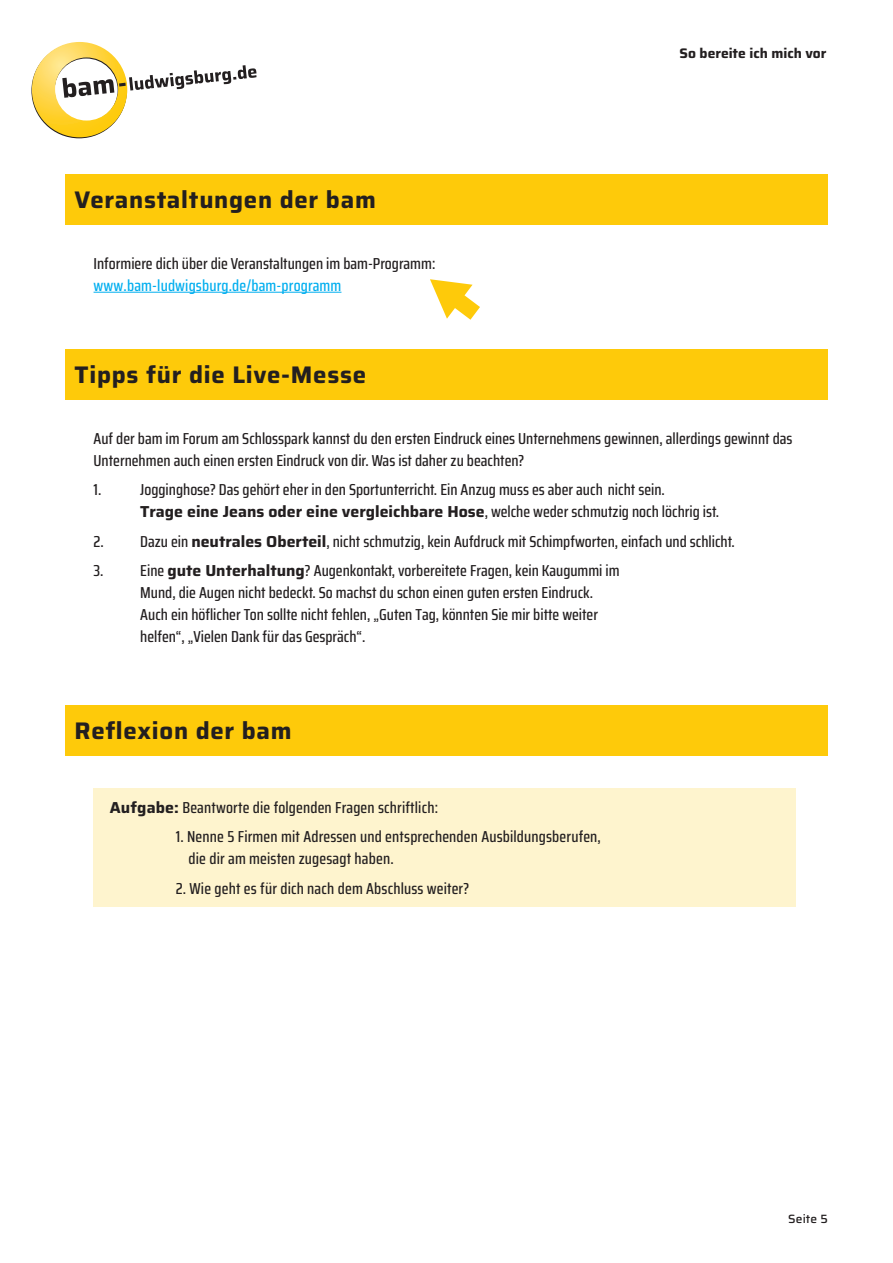
<style>
.page{position:relative;width:893px;height:1263px;background:#fff}
.page>*{position:absolute;margin:0;border:0;box-sizing:border-box;transform-origin:0 0}
.t1{font:700 24px "Saira";letter-spacing:.03em;color:#231f20}
.body{font:500 15.9px/22px "Saira Condensed";color:#231f20}
.t2{font:700 13.8px "Saira";color:#231f20}
.t3{font:500 12px "Saira";letter-spacing:.01em;color:#231f20}
.s1{color:#00aeef}
.s2{font-family:"Saira";font-weight:700}
</style>
<div class="page">
<div style="left:65px;top:174px;width:763px;height:51px;background:#feca0a"></div>
<hr style="left:94px;top:292px;width:247px;height:1px;background:#00aeef">
<svg style="left:31px;top:42px;width:226px;height:96px"></svg>
<div style="left:65px;top:705px;width:763px;height:51px;background:#feca0a"></div>
<div style="left:94px;top:787px;width:702px;height:119px;background:#fef4ce"></div>
<svg style="left:430px;top:279px;width:50px;height:41px"></svg>
<div style="left:65px;top:349px;width:763px;height:51px;background:#feca0a"></div>
<p class="t1" style="left:75px;top:180px;width:303px">Veranstaltungen der bam</p>
<p class="body" style="left:94px;top:252px;width:343px">Informiere dich über die Veranstaltungen im bam-Programm: <span class="s1">www.bam-ludwigsburg.de/bam-programm</span></p>
<p class="t1" style="left:75px;top:355px;width:293px">Tipps für die Live-Messe</p>
<p class="t2" style="left:680px;top:42px;width:148px">So bereite ich mich vor</p>
<p class="body" style="left:94px;top:427px;width:701px">Auf der bam im Forum am Schlosspark kannst du den ersten Eindruck eines Unternehmens gewinnen, allerdings gewinnt das<br>Unternehmen auch einen ersten Eindruck von dir. Was ist daher zu beachten?</p>
<p class="body" style="left:94px;top:478px;width:9px">1.</p>
<p class="body" style="left:140px;top:478px;width:580px">Jogginghose? Das gehört eher in den Sportunterricht. Ein Anzug muss es aber auch nicht sein.<br><span class="s2">Trage eine Jeans oder eine vergleichbare Hose</span>, welche weder schmutzig noch löchrig ist.</p>
<p class="body" style="left:94px;top:530px;width:643px">2. Dazu ein <span class="s2">neutrales Oberteil</span>, nicht schmutzig, kein Aufdruck mit Schimpfworten, einfach und schlicht.</p>
<p class="body" style="left:140px;top:559px;width:481px;text-indent:-47px">3. Eine <span class="s2">gute Unterhaltung</span>? Augenkontakt, vorbereitete Fragen, kein Kaugummi im Mund, die Augen nicht bedeckt. So machst du schon einen guten ersten Eindruck.<br>Auch ein höflicher Ton sollte nicht fehlen, „Guten Tag, könnten Sie mir bitte weiter helfen“, „Vielen Dank für das Gespräch“.</p>
<p class="t1" style="left:75px;top:711px;width:219px">Reflexion der bam</p>
<p class="body" style="left:110px;top:796px;width:330px"><span class="s2">Aufgabe:</span> Beantworte die folgenden Fragen schriftlich:</p>
<p class="body" style="left:176px;top:825px;width:427px">1. Nenne 5 Firmen mit Adressen und entsprechenden Ausbildungsberufen,</p>
<p class="body" style="left:189px;top:847px;width:207px">die dir am meisten zugesagt haben.</p>
<p class="body" style="left:176px;top:877px;width:295px">2. Wie geht es für dich nach dem Abschluss weiter?</p>
<p class="t3" style="left:788px;top:1209px;width:41px">Seite 5</p>
</div>
